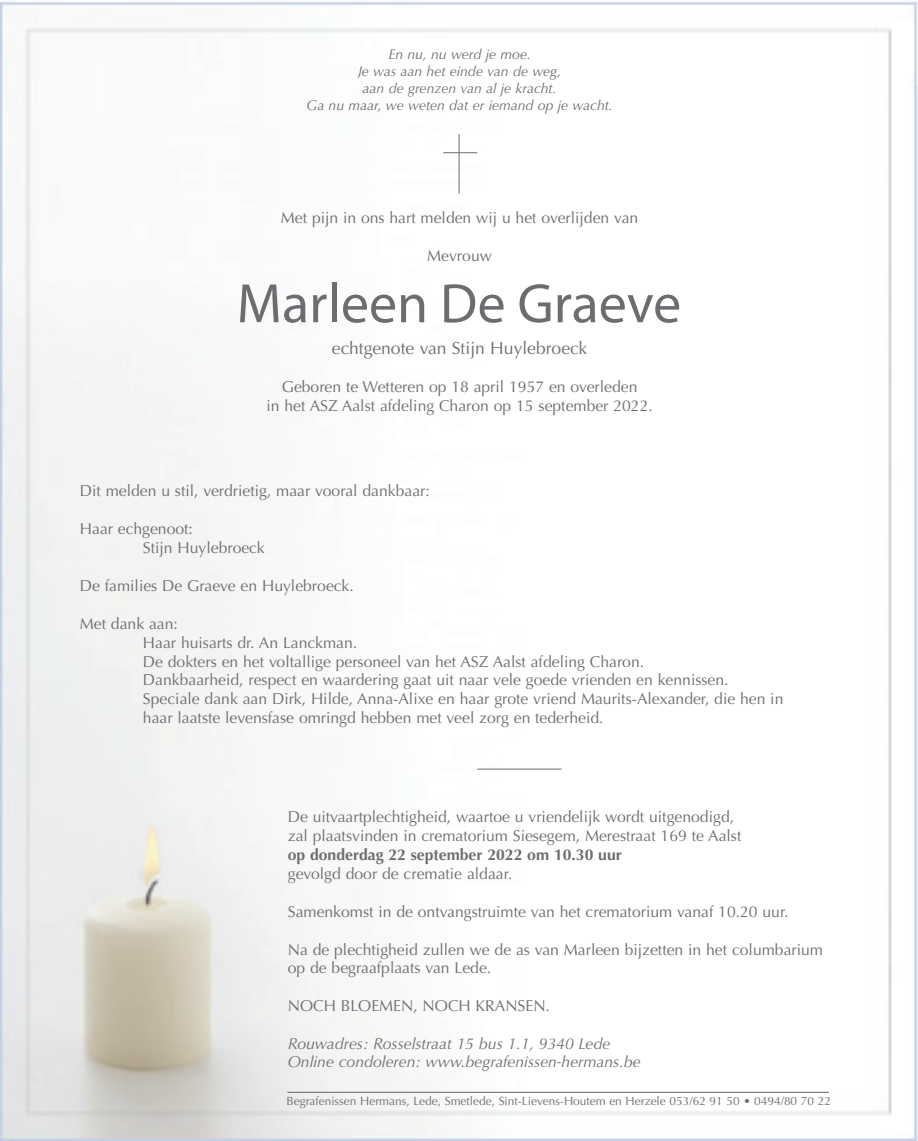
<style>
.page{position:relative;width:918px;height:1141px;background:#fff}
.page>*{position:absolute;margin:0;border:0;box-sizing:border-box;transform-origin:0 0}
.t1{font:56px "Myriad Pro";color:#6c6d70}
.t2{font:17.5px "Optima";color:#6c6d70}
.t3{font:15.75px/18.9px "Optima";color:#6c6d70}
.t4{font:italic 15.75px/17.8px "Optima";color:#6c6d70}
.t5{font:700 15.75px "Optima";color:#6c6d70}
.t6{font:italic 14px/16.8px "Optima";color:#6c6d70;text-align:center}
.t7{font:11.9px "Optima";color:#6c6d70}
</style>
<div class="page">
<img style="left:0;top:0;width:918px;height:1141px">
<hr style="left:287px;top:1092px;width:542px;height:1px;background:#636366">
<hr style="left:459px;top:134px;width:1px;height:60px;background:#6c6d70">
<hr style="left:443px;top:152px;width:34px;height:1px;background:#6c6d70">
<hr style="left:477px;top:769px;width:84px;height:1px;background:#6c6d70">
<p class="t6" style="left:306px;top:46px;width:308px">En nu, nu werd je moe.<br>Je was aan het einde van de weg,<br>aan de grenzen van al je kracht.<br>Ga nu maar, we weten dat er iemand op je wacht.</p>
<p class="t3" style="left:281px;top:209px;width:359px">Met pijn in ons hart melden wij u het overlijden van</p>
<p class="t3" style="left:427px;top:246px;width:66px">Mevrouw</p>
<h1 class="t1" style="left:237px;top:269px;width:446px">Marleen De Graeve</h1>
<p class="t2" style="left:332px;top:338px;width:257px">echtgenote van Stijn Huylebroeck</p>
<p class="t3" style="left:266px;top:378px;width:388px;text-align:center">Geboren te Wetteren op 18 april 1957 en overleden<br>in het ASZ Aalst afdeling Charon op 15 september 2022.</p>
<p class="t3" style="left:80px;top:482px;width:351px">Dit melden u stil, verdrietig, maar vooral dankbaar:</p>
<p class="t3" style="left:143px;top:520px;width:123px;text-indent:-63px">Haar echgenoot:<br>Stijn Huylebroeck</p>
<p class="t3" style="left:80px;top:576px;width:275px">De families De Graeve en Huylebroeck.</p>
<p class="t3" style="left:143px;top:614px;width:642px;text-indent:-63px">Met dank aan:<br>Haar huisarts dr. An Lanckman.<br>De dokters en het voltallige personeel van het ASZ Aalst afdeling Charon.<br>Dankbaarheid, respect en waardering gaat uit naar vele goede vrienden en kennissen.<br>Speciale dank aan Dirk, Hilde, Anna-Alixe en haar grote vriend Maurits-Alexander, die hen in haar laatste levensfase omringd hebben met veel zorg en tederheid.</p>
<p class="t3" style="left:288px;top:808px;width:455px">De uitvaartplechtigheid, waartoe u vriendelijk wordt uitgenodigd, zal plaatsvinden in crematorium Siesegem, Merestraat 169 te Aalst</p>
<p class="t5" style="left:288px;top:846px;width:336px">op donderdag 22 september 2022 om 10.30 uur</p>
<p class="t3" style="left:288px;top:864px;width:226px">gevolgd door de crematie aldaar.</p>
<p class="t3" style="left:288px;top:902px;width:502px">Samenkomst in de ontvangstruimte van het crematorium vanaf 10.20 uur.</p>
<p class="t3" style="left:288px;top:940px;width:537px">Na de plechtigheid zullen we de as van Marleen bijzetten in het columbarium op de begraafplaats van Lede.</p>
<p class="t3" style="left:288px;top:997px;width:264px">NOCH BLOEMEN, NOCH KRANSEN.</p>
<p class="t4" style="left:288px;top:1035px;width:354px">Rouwadres: Rosselstraat 15 bus 1.1, 9340 Lede<br>Online condoleren: www.begrafenissen-hermans.be</p>
<p class="t7" style="left:286px;top:1094px;width:546px">Begrafenissen Hermans, Lede, Smetlede, Sint-Lievens-Houtem en Herzele 053/62 91 50 • 0494/80 70 22</p>
</div>
